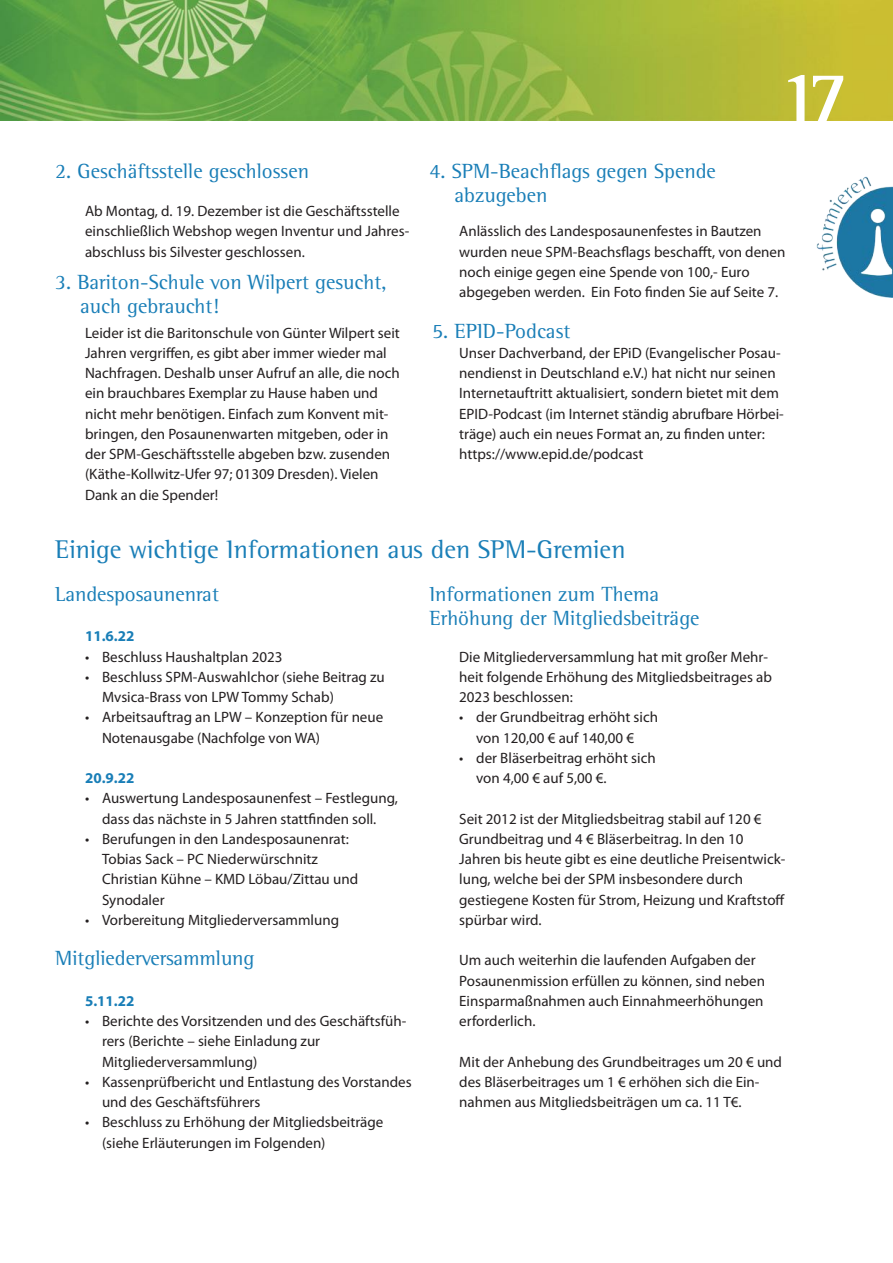
<style>
.page{position:relative;width:893px;height:1263px;background:#fff}
.page>*{position:absolute;margin:0;border:0;box-sizing:border-box;transform-origin:0 0}
.t1{font:700 73.5px "Rotis Semi Serif";color:#fff}
.t2{font:26.25px "Rotis Semi Serif";color:#197eb7}
.t3{font:21px/24px "Rotis Semi Serif";color:#197eb7}
.t4{font:15px/20.2px "Myriad Pro";color:#231f20}
.t5{font:700 15px "Myriad Pro";color:#197eb7}
</style>
<div class="page">
<img style="left:816px;top:176px;width:77px;height:121px">
<img style="left:0;top:0;width:893px;height:120px">
<h3 class="t3" style="left:55px;top:159px;width:255px">2. Geschäftsstelle geschlossen</h3>
<p class="t4" style="left:85px;top:202px;width:326px">Ab Montag, d. 19. Dezember ist die Geschäftsstelle einschließlich Webshop wegen Inventur und Jahres&shy;abschluss bis Silvester geschlossen.</p>
<h3 class="t3" style="left:80px;top:270px;width:308px;text-indent:-25px">3. Bariton-Schule von Wilpert gesucht, auch gebraucht!</h3>
<p class="t4" style="left:85px;top:324px;width:316px">Leider ist die Baritonschule von Günter Wilpert seit Jahren vergriffen, es gibt aber immer wieder mal Nachfragen. Deshalb unser Aufruf an alle, die noch ein brauchbares Exemplar zu Hause haben und nicht mehr benötigen. Einfach zum Konvent mit&shy;bringen, den Posaunenwarten mitgeben, oder in der SPM-Geschäftsstelle abgeben bzw. zusenden (Käthe-Kollwitz-Ufer 97; 01309 Dresden). Vielen Dank an die Spender!</p>
<h1 class="t1" style="left:778px;top:52px;width:72px">17</h1>
<h3 class="t3" style="left:454px;top:159px;width:263px;text-indent:-25px">4. SPM-Beachflags gegen Spende abzugeben</h3>
<p class="t4" style="left:459px;top:222px;width:328px">Anlässlich des Landesposaunenfestes in Bautzen wurden neue SPM-Beachsflags beschafft, von denen noch einige gegen eine Spende von 100,- Euro abgegeben werden. Ein Foto finden Sie auf Seite 7.</p>
<h3 class="t3" style="left:432px;top:318px;width:140px">5. EPID-Podcast</h3>
<p class="t4" style="left:459px;top:344px;width:326px">Unser Dachverband, der EPiD (Evangelischer Posau&shy;nendienst in Deutschland e.V.) hat nicht nur seinen Internetauftritt aktualisiert, sondern bietet mit dem EPID-Podcast (im Internet ständig abrufbare Hörbei&shy;träge) auch ein neues Format an, zu finden unter: https://www.epid.de/podcast</p>
<h2 class="t2" style="left:55px;top:534px;width:572px">Einige wichtige Informationen aus den SPM-Gremien</h2>
<h3 class="t3" style="left:55px;top:582px;width:165px">Landesposaunenrat</h3>
<p class="t5" style="left:85px;top:630px;width:51px">11.6.22</p>
<p class="t4" style="left:85px;top:648px;width:199px">• Beschluss Haushaltplan 2023</p>
<p class="t4" style="left:102px;top:668px;width:284px;text-indent:-17px">• Beschluss SPM-Auswahlchor (siehe Beitrag zu<br>Mvsica-Brass von LPW Tommy Schab)</p>
<p class="t4" style="left:102px;top:708px;width:283px;text-indent:-17px">• Arbeitsauftrag an LPW – Konzeption für neue<br>Notenausgabe (Nachfolge von WA)</p>
<p class="t5" style="left:85px;top:772px;width:51px">20.9.22</p>
<p class="t4" style="left:85px;top:789px;width:314px;text-align:center">• Auswertung Landesposaunenfest – Festlegung, dass das nächste in 5 Jahren stattfinden soll.</p>
<p class="t4" style="left:102px;top:830px;width:258px;text-indent:-17px">• Berufungen in den Landesposaunenrat:<br>Tobias Sack – PC Niederwürschnitz<br>Christian Kühne – KMD Löbau/Zittau und<br>Synodaler</p>
<p class="t4" style="left:85px;top:911px;width:256px">• Vorbereitung Mitgliederversammlung</p>
<h3 class="t3" style="left:55px;top:946px;width:201px">Mitgliederversammlung</h3>
<p class="t5" style="left:85px;top:994px;width:51px">5.11.22</p>
<p class="t4" style="left:102px;top:1012px;width:306px;text-indent:-17px">• Berichte des Vorsitzenden und des Geschäftsfüh&shy;rers (Berichte – siehe Einladung zur<br>Mitgliederversammlung)</p>
<p class="t4" style="left:102px;top:1073px;width:311px;text-indent:-17px">• Kassenprüfbericht und Entlastung des Vorstandes und des Geschäftsführers</p>
<p class="t4" style="left:102px;top:1113px;width:283px;text-indent:-17px">• Beschluss zu Erhöhung der Mitgliedsbeiträge (siehe Erläuterungen im Folgenden)</p>
<h3 class="t3" style="left:429px;top:582px;width:272px">Informationen zum Thema<br>Erhöhung der Mitgliedsbeiträge</h3>
<p class="t4" style="left:459px;top:648px;width:314px">Die Mitgliederversammlung hat mit großer Mehr&shy;heit folgende Erhöhung des Mitgliedsbeitrages ab<br>2023 beschlossen:</p>
<p class="t4" style="left:459px;top:708px;width:200px;text-align:center">• der Grundbeitrag erhöht sich von 120,00 € auf 140,00 €</p>
<p class="t4" style="left:476px;top:749px;width:181px;text-indent:-17px">• der Bläserbeitrag erhöht sich von 4,00 € auf 5,00 €.</p>
<p class="t4" style="left:459px;top:810px;width:328px">Seit 2012 ist der Mitgliedsbeitrag stabil auf 120 € Grundbeitrag und 4 € Bläserbeitrag. In den 10<br>Jahren bis heute gibt es eine deutliche Preisentwick&shy;lung, welche bei der SPM insbesondere durch gestiegene Kosten für Strom, Heizung und Kraftstoff spürbar wird.</p>
<p class="t4" style="left:459px;top:951px;width:307px">Um auch weiterhin die laufenden Aufgaben der Posaunenmission erfüllen zu können, sind neben Einsparmaßnahmen auch Einnahmeerhöhungen erforderlich.</p>
<p class="t4" style="left:459px;top:1053px;width:324px">Mit der Anhebung des Grundbeitrages um 20 € und des Bläserbeitrages um 1 € erhöhen sich die Ein&shy;nahmen aus Mitgliedsbeiträgen um ca. 11 T€.</p>
</div>
